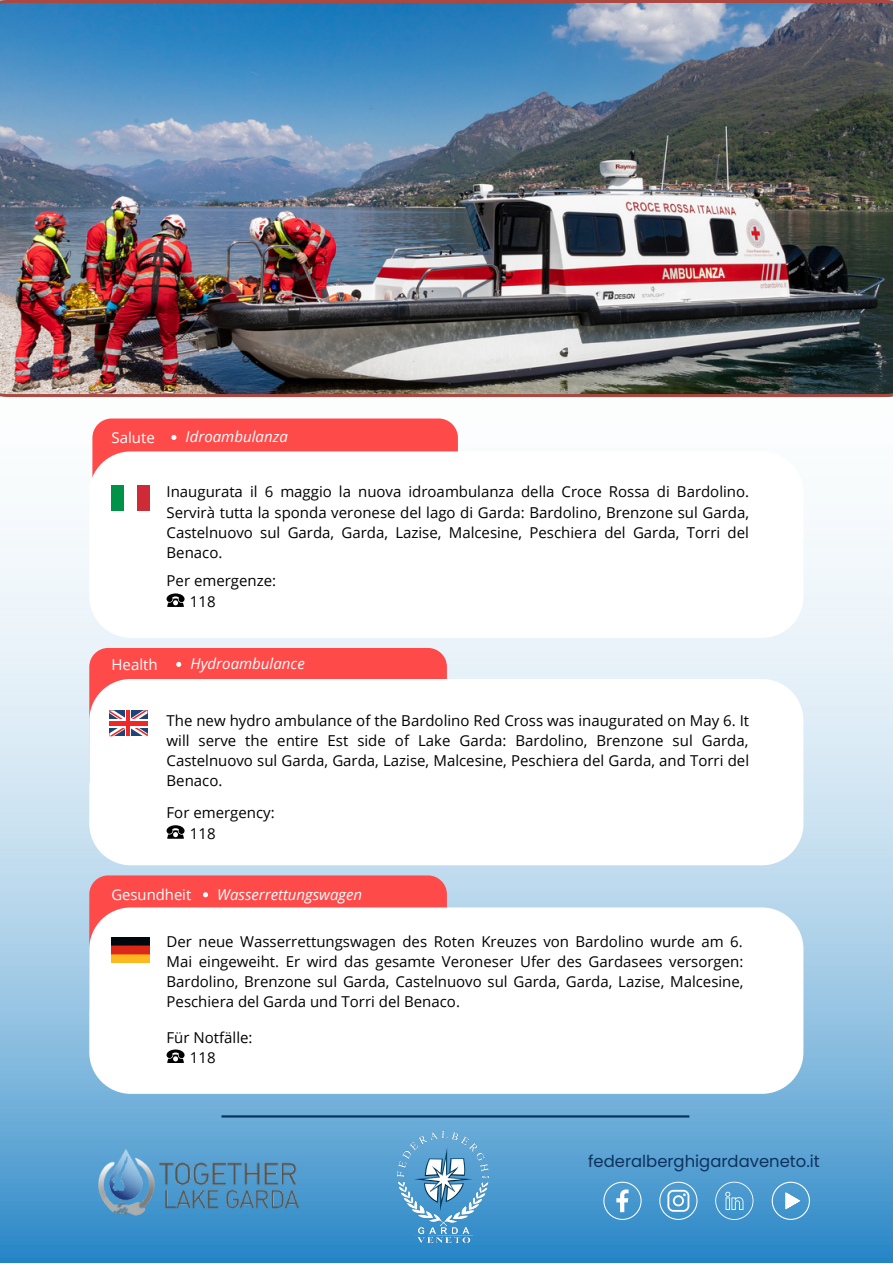
<style>
.page{position:relative;width:893px;height:1264px;background:#fff}
.page>*{position:absolute;margin:0;border:0;box-sizing:border-box;transform-origin:0 0}
.t1{font:16.35px "Poppins";color:#0e325e}
.t2{font:15px/20.2px "Open Sans";color:#000;text-align:justify}
.t3{font:italic 15px "Open Sans";color:#fff}
.t4{font:15px "Open Sans";color:#fff}
.t5{font:14.85px "Open Sans";color:#fff}
</style>
<div class="page">
<img style="left:0;top:397px;width:892px;height:865px">
<img style="left:86px;top:1145px;width:224px;height:80px">
<hr style="left:221px;top:1115px;width:468px;height:2px;background:#0e325e">
<img style="left:0;top:0;width:892px;height:397px">
<svg style="left:603px;top:1181px;width:38px;height:38px"></svg>
<svg style="left:659px;top:1181px;width:38px;height:38px"></svg>
<svg style="left:715px;top:1181px;width:38px;height:38px"></svg>
<svg style="left:771px;top:1181px;width:38px;height:38px"></svg>
<div style="left:92px;top:418px;width:366px;height:33px;background:#ff4a4a"></div>
<svg style="left:89px;top:451px;width:714px;height:186px"></svg>
<div style="left:111px;top:485px;width:13px;height:25px;background:#009246"></div>
<div style="left:124px;top:485px;width:13px;height:25px;background:#fff"></div>
<div style="left:137px;top:485px;width:13px;height:25px;background:#ce2b37"></div>
<svg style="left:166px;top:593px;width:18px;height:14px"></svg>
<div style="left:89px;top:648px;width:358px;height:31px;background:#ff4a4a"></div>
<svg style="left:89px;top:679px;width:714px;height:186px"></svg>
<svg style="left:109px;top:710px;width:38px;height:26px"></svg>
<svg style="left:109px;top:719px;width:38px;height:8px"></svg>
<svg style="left:126px;top:710px;width:5px;height:26px"></svg>
<hr style="left:109px;top:721px;width:38px;height:4px;background:#ee2828">
<hr style="left:127px;top:710px;width:3px;height:26px;background:#ee2828">
<svg style="left:166px;top:825px;width:18px;height:13px"></svg>
<div style="left:89px;top:875px;width:358px;height:32px;background:#ff4a4a"></div>
<svg style="left:89px;top:907px;width:714px;height:186px"></svg>
<img style="left:111px;top:937px;width:39px;height:25px">
<svg style="left:166px;top:1049px;width:18px;height:13px"></svg>
<svg style="left:203px;top:892px;width:5px;height:5px"></svg>
<svg style="left:171px;top:435px;width:5px;height:5px"></svg>
<svg style="left:176px;top:662px;width:5px;height:5px"></svg>
<img style="left:398px;top:1131px;width:91px;height:111px">
<p class="t4" style="left:111px;top:427px;width:45px">Salute</p>
<p class="t3" style="left:186px;top:426px;width:104px">Idroambulanza</p>
<p class="t2" style="left:166px;top:481px;width:584px">Inaugurata il 6 maggio la nuova idroambulanza della Croce Rossa di Bardolino.<br>Servirà tutta la sponda veronese del lago di Garda: Bardolino, Brenzone sul Garda, Castelnuovo sul Garda, Garda, Lazise, Malcesine, Peschiera del Garda, Torri del Benaco.</p>
<p class="t2" style="left:166px;top:570px;width:111px">Per emergenze:</p>
<p class="t2" style="left:190px;top:590px;width:27px">118</p>
<p class="t4" style="left:111px;top:653px;width:48px">Health</p>
<p class="t3" style="left:190px;top:653px;width:116px">Hydroambulance</p>
<p class="t2" style="left:166px;top:709px;width:584px">The new hydro ambulance of the Bardolino Red Cross was inaugurated on May 6. It will serve the entire Est side of Lake Garda: Bardolino, Brenzone sul Garda, Castelnuovo sul Garda, Garda, Lazise, Malcesine, Peschiera del Garda, and Torri del Benaco.</p>
<p class="t2" style="left:166px;top:802px;width:110px">For emergency:</p>
<p class="t2" style="left:190px;top:822px;width:27px">118</p>
<p class="t5" style="left:111px;top:884px;width:81px">Gesundheit</p>
<p class="t3" style="left:217px;top:883px;width:146px">Wasserrettungswagen</p>
<p class="t2" style="left:166px;top:930px;width:578px">Der neue Wasserrettungswagen des Roten Kreuzes von Bardolino wurde am 6.<br>Mai eingeweiht. Er wird das gesamte Veroneser Ufer des Gardasees versorgen:<br>Bardolino, Brenzone sul Garda, Castelnuovo sul Garda, Garda, Lazise, Malcesine, Peschiera del Garda und Torri del Benaco.</p>
<p class="t2" style="left:166px;top:1026px;width:87px">Für Notfälle:</p>
<p class="t2" style="left:190px;top:1046px;width:27px">118</p>
<p class="t1" style="left:588px;top:1149px;width:233px">federalberghigardaveneto.it</p>
</div>
